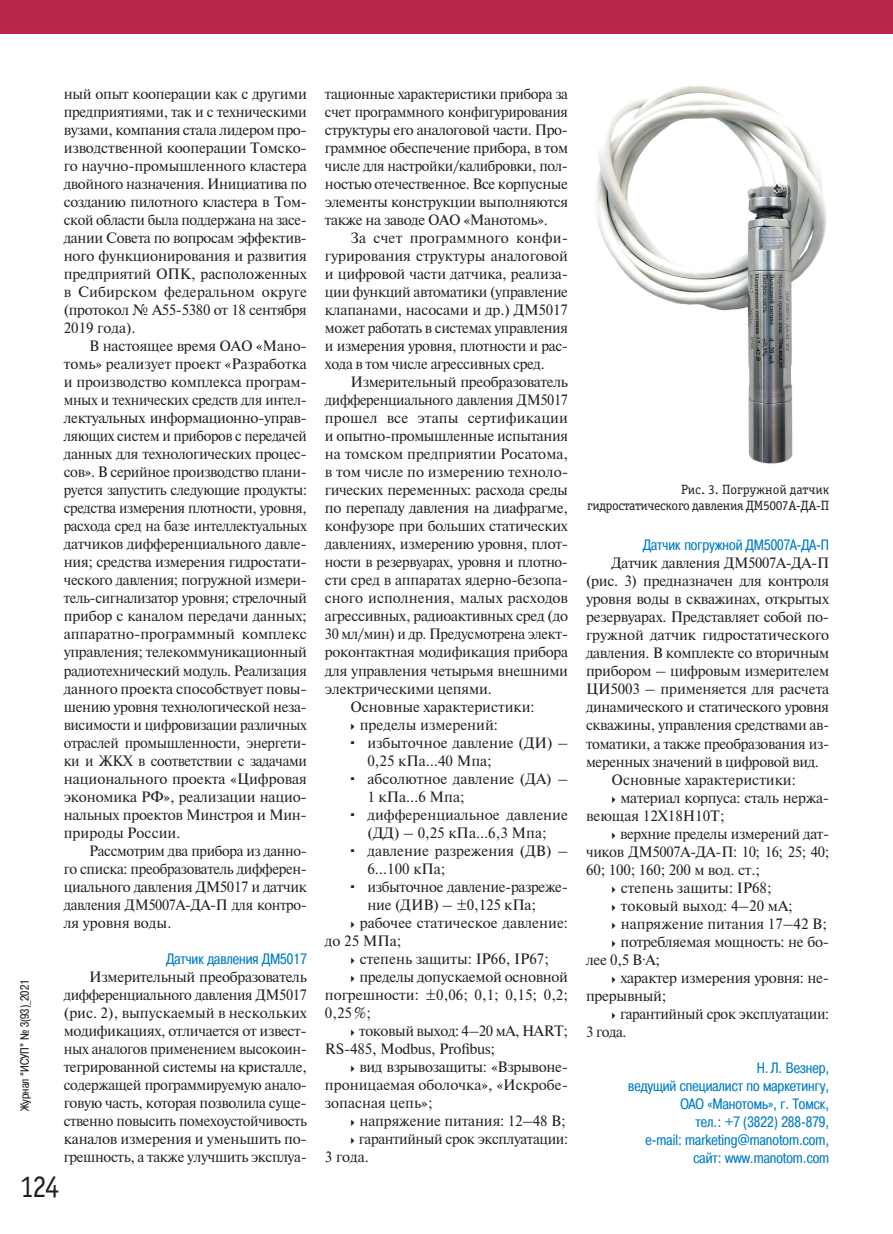
<style>
.page{position:relative;width:893px;height:1234px;background:#fff}
.page>*{position:absolute;margin:0;border:0;box-sizing:border-box;transform-origin:0 0}
.t1{font:31.5px "Officina Serif Book C";color:#231f20;scale:.9 1}
.t2{font:15px/18px "Newton";letter-spacing:-.02em;color:#231f20;text-align:justify}
.t3{font:15px "Newton";color:#231f20}
.t4{font:15px/18px "Newton";letter-spacing:-.02em;color:#231f20;text-align:justify;scale:.96 1}
.t5{font:15px/18px "Pragmatica Cond C";color:#007ec5;text-align:right}
.t6{font:15px "Newton";letter-spacing:.01em;color:#231f20}
.t7{font:13.5px/16.2px "Officina Serif Book C";letter-spacing:-.025em;color:#231f20;text-align:right}
.t8{font:12px "Pragmatica Cond C";color:#231f20}
</style>
<div class="page">
<div style="left:0;top:0;width:893px;height:34px;background:#b6274b"></div>
<img style="left:596px;top:85px;width:231px;height:379px">
<p class="t8" style="left:18px;top:1110px;width:133px;rotate:-90deg">Журнал “ИСУП” № 3(93)_2021</p>
<p class="t2" style="left:64px;top:84px;width:245px">ный опыт кооперации как с другими предприятиями, так и с техническими вузами, компания стала лидером про&shy;изводственной кооперации Томско&shy;го научно-промышленного кластера двойного назначения. Инициатива по созданию пилотного кластера в Том&shy;ской области была поддержана на засе&shy;дании Совета по вопросам эффектив&shy;ного функционирования и развития предприятий ОПК, расположенных в Сибирском федеральном округе (протокол № А55-5380 от 18 сентября 2019 года).</p>
<p class="t2" style="left:64px;top:336px;width:245px;text-indent:26px">В настоящее время ОАО «Мано&shy;томь» реализует проект «Разработка и производство комплекса програм&shy;мных и технических средств для интел&shy;лектуальных информационно-управ&shy;ляющих систем и приборов с передачей данных для технологических процес&shy;сов». В серийное производство плани&shy;руется запустить следующие продукты: средства измерения плотности, уровня, расхода сред на базе интеллектуальных датчиков дифференциального давле&shy;ния; средства измерения гидростати&shy;ческого давления; погружной измери&shy;тель-сигнализатор уровня; стрелочный прибор с каналом передачи данных; аппаратно-программный комплекс управления; телекоммуникационный радиотехнический модуль. Реализация данного проекта способствует повы&shy;шению уровня технологической неза&shy;висимости и цифровизации различных отраслей промышленности, энергети&shy;ки и ЖКХ в соответствии с задачами национального проекта «Цифровая экономика РФ», реализации нацио&shy;нальных проектов Минстроя и Мин&shy;природы России.</p>
<p class="t4" style="left:64px;top:840px;width:255px;text-indent:26px">Рассмотрим два прибора из данно&shy;го списка: преобразователь дифферен&shy;циального давления ДМ5017 и датчик давления ДМ5007А‑ДА-П для контро&shy;ля уровня воды.</p>
<p class="t5" style="left:166px;top:949px;width:142px">Датчик давления ДМ5017</p>
<p class="t2" style="left:64px;top:966px;width:245px;text-indent:26px">Измерительный преобразователь дифференциального давления ДМ5017 (рис. 2), выпускаемый в нескольких модификациях, отличается от извест&shy;ных аналогов применением высокоин&shy;тегрированной системы на кристалле, содержащей программируемую анало&shy;говую часть, которая позволила суще&shy;ственно повысить помехоустойчивость каналов измерения и уменьшить по&shy;грешность, а также улучшить эксплуа-</p>
<h1 class="t1" style="left:20px;top:1168px;width:46px">124</h1>
<p class="t2" style="left:325px;top:84px;width:245px">тационные характеристики прибора за счет программного конфигурирования структуры его аналоговой части. Про&shy;граммное обеспечение прибора, в том числе для настройки/калибровки, пол&shy;ностью отечественное. Все корпусные элементы конструкции выполняются также на заводе ОАО «Манотомь».</p>
<p class="t2" style="left:325px;top:228px;width:245px;text-indent:26px">За счет программного конфи&shy;гурирования структуры аналоговой и цифровой части датчика, реализа&shy;ции функций автоматики (управление клапанами, насосами и др.) ДМ5017 может работать в системах управления и измерения уровня, плотности и рас&shy;хода в том числе агрессивных сред.</p>
<p class="t2" style="left:350px;top:372px;width:219px">Измерительный преобразователь</p>
<p class="t4" style="left:325px;top:390px;width:255px">дифференциального давления ДМ5017</p>
<p class="t6" style="left:325px;top:407px;width:245px">прошел все этапы сертификации</p>
<p class="t2" style="left:325px;top:426px;width:245px">и опытно-промышленные испытания</p>
<p class="t3" style="left:325px;top:443px;width:245px">на томском предприятии Росатома,</p>
<p class="t3" style="left:325px;top:461px;width:245px">в том числе по измерению техноло-</p>
<p class="t2" style="left:325px;top:480px;width:245px">гических переменных: расхода среды</p>
<p class="t2" style="left:325px;top:498px;width:245px">по перепаду давления на диафрагме,</p>
<p class="t2" style="left:325px;top:516px;width:245px">конфузоре при больших статических</p>
<p class="t2" style="left:325px;top:534px;width:245px">давлениях, измерению уровня, плот-</p>
<p class="t4" style="left:325px;top:552px;width:255px">ности в резервуарах, уровня и плотно-</p>
<p class="t2" style="left:325px;top:570px;width:245px">сти сред в аппаратах ядерно-безопа-</p>
<p class="t3" style="left:325px;top:587px;width:245px">сного исполнения, малых расходов</p>
<p class="t2" style="left:325px;top:606px;width:245px">агрессивных, радиоактивных сред (до</p>
<p class="t4" style="left:325px;top:624px;width:255px">30 мл/мин) и др. Предусмотрена элект-</p>
<p class="t2" style="left:325px;top:642px;width:245px">роконтактная модификация прибора</p>
<p class="t2" style="left:325px;top:660px;width:245px">для управления четырьмя внешними</p>
<p class="t2" style="left:325px;top:678px;width:169px">электрическими цепями.</p>
<p class="t3" style="left:350px;top:695px;width:186px">Основные характеристики:</p>
<p class="t3" style="left:360px;top:713px;width:140px">пределы измерений:</p>
<p class="t3" style="left:367px;top:731px;width:202px">избыточное давление (ДИ) –</p>
<p class="t3" style="left:367px;top:749px;width:126px">0,25 кПа…40 Мпа;</p>
<p class="t3" style="left:367px;top:767px;width:202px">абсолютное давление (ДА) –</p>
<p class="t2" style="left:367px;top:786px;width:99px">1 кПа…6 Мпа;</p>
<p class="t3" style="left:367px;top:803px;width:202px">дифференциальное давление</p>
<p class="t3" style="left:367px;top:821px;width:181px">(ДД) – 0,25 кПа…6,3 Мпа;</p>
<p class="t3" style="left:367px;top:839px;width:202px">давление разрежения (ДВ) –</p>
<p class="t2" style="left:367px;top:858px;width:80px">6…100 кПа;</p>
<p class="t2" style="left:367px;top:876px;width:202px">избыточное давление-разреже-</p>
<p class="t2" style="left:367px;top:894px;width:170px">ние (ДИВ) – ±0,125 кПа;</p>
<p class="t3" style="left:360px;top:911px;width:210px">рабочее статическое давление:</p>
<p class="t2" style="left:325px;top:930px;width:78px">до 25 МПа;</p>
<p class="t3" style="left:360px;top:947px;width:191px">степень защиты: IP66, IP67;</p>
<p class="t2" style="left:359px;top:966px;width:210px">пределы допускаемой основной</p>
<p class="t3" style="left:325px;top:983px;width:245px">погрешности: ±0,06; 0,1; 0,15; 0,2;</p>
<p class="t2" style="left:325px;top:1002px;width:48px">0,25%;</p>
<p class="t2" style="left:359px;top:1020px;width:210px">токовый выход: 4–20 мА, HART;</p>
<p class="t2" style="left:325px;top:1038px;width:172px">RS‑485, Modbus, Profibus;</p>
<p class="t2" style="left:359px;top:1056px;width:210px">вид взрывозащиты: «Взрывоне-</p>
<p class="t3" style="left:325px;top:1073px;width:245px">проницаемая оболочка», «Искробе-</p>
<p class="t3" style="left:325px;top:1091px;width:109px">зопасная цепь»;</p>
<p class="t2" style="left:359px;top:1110px;width:208px">напряжение питания: 12–48 В;</p>
<p class="t2" style="left:359px;top:1128px;width:211px">гарантийный срок эксплуатации:</p>
<p class="t2" style="left:325px;top:1146px;width:46px">3 года.</p>
<p class="t7" style="left:587px;top:481px;width:244px">Рис. 3. Погружной датчик гидростатического давления ДМ5007А‑ДА-П</p>
<p class="t5" style="left:643px;top:536px;width:187px">Датчик погружной ДМ5007А‑ДА-П</p>
<p class="t2" style="left:612px;top:553px;width:219px">Датчик давления ДМ5007А‑ДА-П</p>
<p class="t2" style="left:586px;top:571px;width:245px">(рис. 3) предназначен для контроля</p>
<p class="t2" style="left:586px;top:589px;width:245px">уровня воды в скважинах, открытых</p>
<p class="t2" style="left:586px;top:607px;width:245px">резервуарах. Представляет собой по-</p>
<p class="t3" style="left:586px;top:624px;width:245px">гружной датчик гидростатического</p>
<p class="t2" style="left:586px;top:643px;width:245px">давления. В комплекте со вторичным</p>
<p class="t2" style="left:586px;top:661px;width:245px">прибором – цифровым измерителем</p>
<p class="t2" style="left:586px;top:679px;width:245px">ЦИ5003 – применяется для расчета</p>
<p class="t2" style="left:586px;top:697px;width:245px">динамического и статического уровня</p>
<p class="t2" style="left:586px;top:715px;width:245px">скважины, управления средствами ав-</p>
<p class="t2" style="left:586px;top:733px;width:245px">томатики, а также преобразования из-</p>
<p class="t2" style="left:586px;top:751px;width:234px">меренных значений в цифровой вид.</p>
<p class="t3" style="left:612px;top:768px;width:186px">Основные характеристики:</p>
<p class="t2" style="left:620px;top:787px;width:210px">материал корпуса: сталь нержа-</p>
<p class="t3" style="left:586px;top:804px;width:140px">веющая 12Х18Н10Т;</p>
<p class="t2" style="left:620px;top:823px;width:210px">верхние пределы измерений дат-</p>
<p class="t2" style="left:586px;top:841px;width:245px">чиков ДМ5007А‑ДА-П: 10; 16; 25; 40;</p>
<p class="t2" style="left:586px;top:859px;width:175px">60; 100; 160; 200 м вод. ст.;</p>
<p class="t3" style="left:621px;top:876px;width:152px">степень защиты: IP68;</p>
<p class="t3" style="left:621px;top:894px;width:174px">токовый выход: 4–20 мА;</p>
<p class="t3" style="left:621px;top:912px;width:208px">напряжение питания 17–42 В;</p>
<p class="t2" style="left:620px;top:931px;width:210px">потребляемая мощность: не бо-</p>
<p class="t2" style="left:586px;top:949px;width:76px">лее 0,5 В·А;</p>
<p class="t2" style="left:620px;top:967px;width:210px">характер измерения уровня: не-</p>
<p class="t2" style="left:586px;top:985px;width:82px">прерывный;</p>
<p class="t2" style="left:620px;top:1003px;width:211px">гарантийный срок эксплуатации:</p>
<p class="t2" style="left:586px;top:1021px;width:42px">3 года.</p>
<p class="t5" style="left:628px;top:1058px;width:202px">Н.Л. Везнер,<br>ведущий специалист по маркетингу,<br>ОАО «Манотомь», г. Томск,<br>тел.: +7 (3822) 288-879,<br>e‑mail: marketing@manotom.com, сайт: www.manotom.com</p>
</div>
